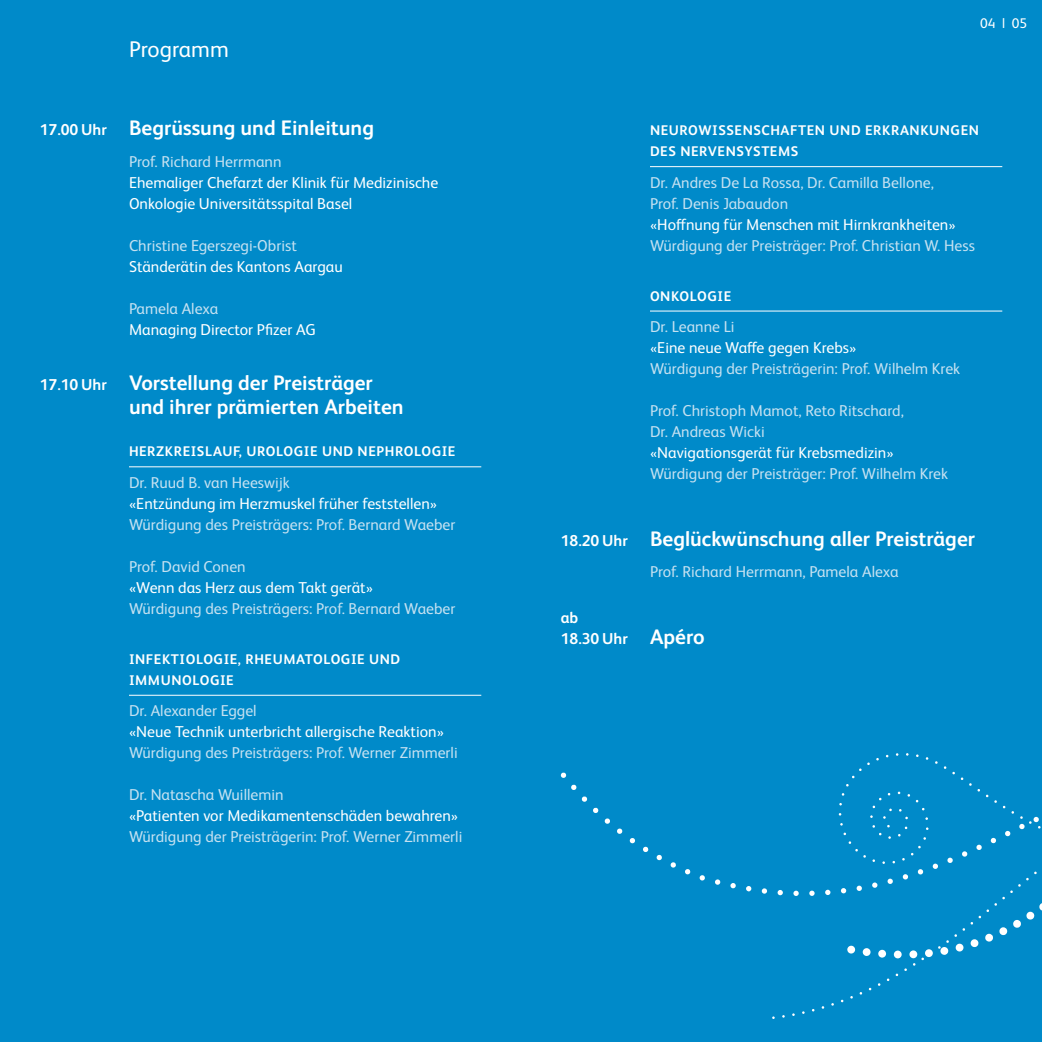
<style>
.page{position:relative;width:1042px;height:1042px;background:#008ac9}
.page>*{position:absolute;margin:0;border:0;box-sizing:border-box;transform-origin:0 0}
.t1{font:22.75px "FS Albert Pro";color:#fff}
.t2{font:700 21px/24.5px "FS Albert Pro";color:#fff}
.t3{font:15.75px/21px "FS Albert Pro";color:#c5e1f1}
.t4{font:15.75px/21px "FS Albert Pro";color:#fff}
.t5{font:700 15.75px/21px "FS Albert Pro";color:#fff}
.t6{font:700 14px/21px "FS Albert Pro";letter-spacing:.04em;color:#fff}
.t7{font:14px "FS Albert Pro";color:#fff}
</style>
<div class="page">
<hr style="left:650px;top:166px;width:352px;height:1px;background:#fff">
<hr style="left:650px;top:311px;width:352px;height:1px;background:#fff">
<hr style="left:129px;top:466px;width:352px;height:1px;background:#fff">
<hr style="left:129px;top:695px;width:352px;height:1px;background:#fff">
<svg style="left:809px;top:890px;width:5px;height:6px"></svg>
<svg style="left:793px;top:890px;width:6px;height:6px"></svg>
<svg style="left:730px;top:883px;width:6px;height:5px"></svg>
<svg style="left:761px;top:888px;width:6px;height:6px"></svg>
<svg style="left:715px;top:879px;width:5px;height:6px"></svg>
<svg style="left:746px;top:886px;width:5px;height:5px"></svg>
<svg style="left:777px;top:890px;width:6px;height:5px"></svg>
<svg style="left:821px;top:753px;width:221px;height:256px"></svg>
<svg style="left:629px;top:838px;width:6px;height:5px"></svg>
<svg style="left:617px;top:828px;width:5px;height:6px"></svg>
<svg style="left:670px;top:862px;width:6px;height:6px"></svg>
<svg style="left:643px;top:846px;width:5px;height:6px"></svg>
<svg style="left:656px;top:854px;width:6px;height:6px"></svg>
<svg style="left:571px;top:784px;width:6px;height:6px"></svg>
<svg style="left:593px;top:807px;width:5px;height:6px"></svg>
<svg style="left:699px;top:875px;width:6px;height:6px"></svg>
<svg style="left:561px;top:772px;width:5px;height:6px"></svg>
<svg style="left:581px;top:796px;width:6px;height:6px"></svg>
<svg style="left:604px;top:818px;width:6px;height:6px"></svg>
<svg style="left:685px;top:869px;width:5px;height:6px"></svg>
<h1 class="t1" style="left:129px;top:33px;width:101px">Programm</h1>
<p class="t5" style="left:40px;top:119px;width:69px">17.00 UHR</p>
<p class="t5" style="left:40px;top:373px;width:69px">17.10 UHR</p>
<h2 class="t2" style="left:129px;top:115px;width:247px">BEGRÜSSUNG UND EINLEITUNG</h2>
<p class="t3" style="left:129px;top:150px;width:154px">Prof. Richard Herrmann</p>
<p class="t4" style="left:129px;top:171px;width:311px">Ehemaliger Chefarzt der Klinik für Medizinische<br>Onkologie Universitätsspital Basel</p>
<p class="t3" style="left:129px;top:234px;width:169px">Christine Egerszegi-Obrist</p>
<p class="t4" style="left:129px;top:255px;width:215px">Ständerätin des Kantons Aargau</p>
<p class="t3" style="left:129px;top:297px;width:91px">Pamela Alexa</p>
<p class="t4" style="left:129px;top:318px;width:188px">Managing Director Pfizer AG</p>
<h2 class="t2" style="left:129px;top:369px;width:276px">VORSTELLUNG DER PREISTRÄGER<br>UND IHRER PRÄMIERTEN ARBEITEN</h2>
<p class="t6" style="left:129px;top:440px;width:328px">HERZKREISLAUF, UROLOGIE UN D NEPHROLOGIE</p>
<p class="t3" style="left:129px;top:471px;width:162px">Dr. Ruud B. van Heeswijk</p>
<p class="t4" style="left:129px;top:492px;width:310px">«Entzündung im Herzmuskel früher feststellen»</p>
<p class="t3" style="left:129px;top:513px;width:328px">Würdigung des Preisträgers: Prof. Bernard Waeber</p>
<p class="t3" style="left:129px;top:555px;width:118px">Prof. David Conen</p>
<p class="t4" style="left:129px;top:576px;width:245px">«Wenn das Herz aus dem Takt gerät»</p>
<p class="t3" style="left:129px;top:597px;width:328px">Würdigung des Preisträgers: Prof. Bernard Waeber</p>
<p class="t6" style="left:129px;top:648px;width:273px">IN FEKTIOLOGIE, RHEUMATOLOGIE UN D -IMMUNOLOGIE</p>
<p class="t3" style="left:129px;top:699px;width:129px">Dr. Alexander Eggel</p>
<p class="t4" style="left:129px;top:720px;width:316px">«Neue Technik unterbricht allergische Reaktion»</p>
<p class="t3" style="left:129px;top:741px;width:330px">Würdigung des Preisträgers: Prof. Werner Zimmerli</p>
<p class="t3" style="left:129px;top:783px;width:156px">Dr. Natascha Wuillemin</p>
<p class="t4" style="left:129px;top:804px;width:331px">«Patienten vor Medikamentenschäden bewahren»</p>
<p class="t3" style="left:129px;top:825px;width:335px">Würdigung der Preisträgerin: Prof. Werner Zimmerli</p>
<p class="t7" style="left:980px;top:13px;width:48px">04 l 05</p>
<p class="t5" style="left:561px;top:529px;width:69px">18.20 UHR</p>
<p class="t5" style="left:561px;top:606px;width:69px">AB<br>18.30 UHR</p>
<p class="t6" style="left:650px;top:119px;width:328px">NEUROWISSENSCHAFTEN UN D ERKRAN KUNGEN<br>DES NERVENSYSTEMS</p>
<p class="t3" style="left:650px;top:171px;width:285px">Dr. Andres De La Rossa, Dr. Camilla Bellone,<br>Prof. Denis Jabaudon</p>
<p class="t4" style="left:650px;top:213px;width:307px">«Hoffnung für Menschen mit Hirnkrankheiten»</p>
<p class="t3" style="left:650px;top:234px;width:327px">Würdigung der Preisträger: Prof. Christian W. Hess</p>
<p class="t6" style="left:650px;top:285px;width:83px">ONKOLOGIE</p>
<p class="t3" style="left:650px;top:315px;width:86px">Dr. Leanne Li</p>
<p class="t4" style="left:650px;top:336px;width:208px">«Eine neue Waffe gegen Krebs»</p>
<p class="t3" style="left:650px;top:357px;width:312px">Würdigung der Preisträgerin: Prof. Wilhelm Krek</p>
<p class="t3" style="left:650px;top:399px;width:255px">Prof. Christoph Mamot, Reto Ritschard,<br>Dr. Andreas Wicki</p>
<p class="t4" style="left:650px;top:441px;width:245px">«Navigationsgerät für Krebsmedizin»</p>
<p class="t3" style="left:650px;top:462px;width:299px">Würdigung der Preisträger: Prof. Wilhelm Krek</p>
<h2 class="t2" style="left:650px;top:525px;width:326px">BEGLÜCKWÜNSCHUNG ALLER PREISTRÄGER</h2>
<p class="t3" style="left:650px;top:560px;width:250px">Prof. Richard Herrmann, Pamela Alexa</p>
<h2 class="t2" style="left:650px;top:623px;width:56px">APÉRO</h2>
</div>
